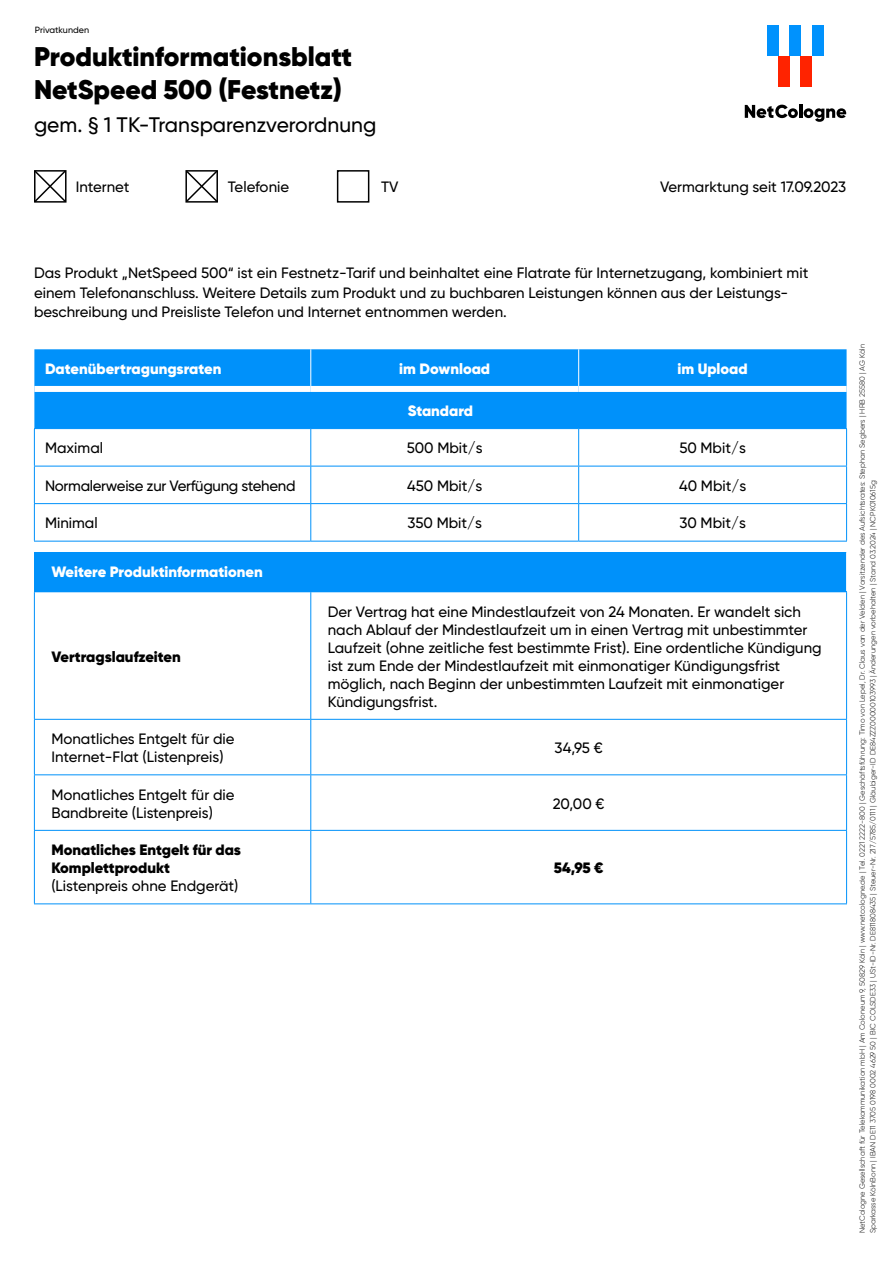
<style>
.page{position:relative;width:893px;height:1263px;background:#fff}
.page>*{position:absolute;margin:0;border:0;box-sizing:border-box;transform-origin:0 0}
.t1{font:900 27px/33px "Gilroy";color:#000}
.t2{font:500 21px "Gilroy";color:#000}
.t3{font:500 15px/18px "Gilroy";color:#000}
.t4{font:900 15px "Gilroy";color:#fff}
.t5{font:900 15px/18px "Gilroy";color:#000}
.t6{font:500 15px "Gilroy";letter-spacing:-.02em;color:#000}
.t7{font:500 9px "Gilroy";color:#000}
.t8{font:300 7.5px/10.5px "Gilroy";color:#000}
</style>
<div class="page">
<div style="left:801px;top:56px;width:11px;height:31px;background:#ff2300"></div>
<div style="left:778px;top:56px;width:12px;height:31px;background:#ff2300"></div>
<div style="left:812px;top:26px;width:11px;height:30px;background:#0092fd"></div>
<div style="left:790px;top:26px;width:11px;height:30px;background:#0092fd"></div>
<div style="left:767px;top:26px;width:11px;height:30px;background:#0092fd"></div>
<svg style="left:745px;top:105px;width:53px;height:13px"></svg>
<hr style="left:799px;top:104px;width:3px;height:14px;background:#000">
<svg style="left:804px;top:108px;width:42px;height:14px"></svg>
<div style="left:337px;top:170px;width:32px;height:33px;border:2px solid #000"></div>
<svg style="left:34px;top:170px;width:33px;height:33px"></svg>
<svg style="left:185px;top:170px;width:33px;height:33px"></svg>
<div style="left:34px;top:349px;width:813px;height:79px;background:#0091fa"></div>
<hr style="left:310px;top:349px;width:1px;height:37px;background:#fff">
<hr style="left:578px;top:349px;width:1px;height:37px;background:#fff">
<div style="left:34px;top:386px;width:277px;height:6px;background:#fff"></div>
<div style="left:311px;top:386px;width:268px;height:6px;background:#fff"></div>
<div style="left:579px;top:386px;width:268px;height:6px;background:#fff"></div>
<hr style="left:34px;top:429px;width:1px;height:37px;background:#0091fa">
<hr style="left:34px;top:428px;width:277px;height:1px;background:#0091fa">
<hr style="left:310px;top:429px;width:1px;height:37px;background:#0091fa">
<hr style="left:311px;top:428px;width:268px;height:1px;background:#0091fa">
<hr style="left:578px;top:429px;width:1px;height:37px;background:#0091fa">
<hr style="left:579px;top:428px;width:268px;height:1px;background:#0091fa">
<hr style="left:846px;top:429px;width:1px;height:37px;background:#0091fa">
<hr style="left:34px;top:466px;width:1px;height:37px;background:#0091fa">
<hr style="left:34px;top:466px;width:277px;height:1px;background:#0091fa">
<hr style="left:310px;top:466px;width:1px;height:37px;background:#0091fa">
<hr style="left:311px;top:466px;width:268px;height:1px;background:#0091fa">
<hr style="left:578px;top:466px;width:1px;height:37px;background:#0091fa">
<hr style="left:579px;top:466px;width:268px;height:1px;background:#0091fa">
<hr style="left:846px;top:466px;width:1px;height:37px;background:#0091fa">
<hr style="left:34px;top:504px;width:1px;height:37px;background:#0091fa">
<hr style="left:34px;top:503px;width:277px;height:1px;background:#0091fa">
<hr style="left:34px;top:541px;width:277px;height:1px;background:#0091fa">
<hr style="left:310px;top:504px;width:1px;height:37px;background:#0091fa">
<hr style="left:311px;top:503px;width:268px;height:1px;background:#0091fa">
<hr style="left:311px;top:541px;width:268px;height:1px;background:#0091fa">
<hr style="left:578px;top:504px;width:1px;height:37px;background:#0091fa">
<hr style="left:579px;top:503px;width:268px;height:1px;background:#0091fa">
<hr style="left:846px;top:504px;width:1px;height:37px;background:#0091fa">
<hr style="left:579px;top:541px;width:268px;height:1px;background:#0091fa">
<div style="left:34px;top:552px;width:813px;height:40px;background:#0091fa"></div>
<hr style="left:846px;top:552px;width:1px;height:39px;background:#fff">
<hr style="left:34px;top:592px;width:1px;height:127px;background:#0091fa">
<hr style="left:310px;top:592px;width:1px;height:127px;background:#0091fa">
<hr style="left:846px;top:592px;width:1px;height:127px;background:#0091fa">
<hr style="left:34px;top:720px;width:1px;height:54px;background:#0091fa">
<hr style="left:34px;top:719px;width:277px;height:1px;background:#0091fa">
<hr style="left:310px;top:720px;width:1px;height:54px;background:#0091fa">
<hr style="left:311px;top:719px;width:536px;height:1px;background:#0091fa">
<hr style="left:846px;top:720px;width:1px;height:54px;background:#0091fa">
<hr style="left:34px;top:775px;width:1px;height:55px;background:#0091fa">
<hr style="left:34px;top:774px;width:277px;height:1px;background:#0091fa">
<hr style="left:310px;top:775px;width:1px;height:55px;background:#0091fa">
<hr style="left:311px;top:774px;width:536px;height:1px;background:#0091fa">
<hr style="left:846px;top:775px;width:1px;height:55px;background:#0091fa">
<hr style="left:34px;top:831px;width:1px;height:72px;background:#0091fa">
<hr style="left:34px;top:830px;width:277px;height:1px;background:#0091fa">
<hr style="left:34px;top:903px;width:277px;height:1px;background:#0091fa">
<hr style="left:310px;top:831px;width:1px;height:72px;background:#0091fa">
<hr style="left:311px;top:830px;width:536px;height:1px;background:#0091fa">
<hr style="left:846px;top:831px;width:1px;height:72px;background:#0091fa">
<hr style="left:311px;top:903px;width:536px;height:1px;background:#0091fa">
<p class="t7" style="left:35px;top:24px;width:56px">Privatkunden</p>
<h1 class="t1" style="left:34px;top:40px;width:320px">Produktinformationsblatt<br>NetSpeed 500 (Festnetz)</h1>
<h2 class="t2" style="left:34px;top:111px;width:344px">gem. § 1 TK-Transparenzverordnung</h2>
<p class="t3" style="left:76px;top:178px;width:55px">Internet</p>
<p class="t3" style="left:228px;top:178px;width:63px">Telefonie</p>
<p class="t3" style="left:381px;top:178px;width:19px">TV</p>
<p class="t3" style="left:660px;top:178px;width:188px">Vermarktung seit 17.09.2023</p>
<p class="t3" style="left:34px;top:263px;width:776px;line-height:19.5px">Das Produkt „NetSpeed 500“ ist ein Festnetz-Tarif und beinhaltet eine Flatrate für Internetzugang, kombiniert mit einem Telefonanschluss. Weitere Details zum Produkt und zu buchbaren Leistungen können aus der Leistungs&shy;beschreibung und Preisliste Telefon und Internet entnommen werden.</p>
<p class="t4" style="left:45px;top:359px;width:178px">Datenübertragungsraten</p>
<p class="t4" style="left:399px;top:359px;width:92px">im Download</p>
<p class="t4" style="left:677px;top:359px;width:72px">im Upload</p>
<p class="t4" style="left:408px;top:401px;width:67px">Standard</p>
<p class="t3" style="left:45px;top:439px;width:60px">Maximal</p>
<p class="t3" style="left:407px;top:439px;width:77px">500 Mbit/s</p>
<p class="t3" style="left:679px;top:439px;width:68px">50 Mbit/s</p>
<p class="t6" style="left:45px;top:476px;width:252px">Normalerweise zur Verfügung stehend</p>
<p class="t3" style="left:407px;top:476px;width:77px">450 Mbit/s</p>
<p class="t3" style="left:679px;top:476px;width:69px">40 Mbit/s</p>
<p class="t3" style="left:45px;top:514px;width:54px">Minimal</p>
<p class="t3" style="left:407px;top:514px;width:76px">350 Mbit/s</p>
<p class="t3" style="left:679px;top:514px;width:68px">30 Mbit/s</p>
<p class="t4" style="left:51px;top:562px;width:213px">Weitere Produktinformationen</p>
<p class="t5" style="left:51px;top:647px;width:131px">Vertragslaufzeiten</p>
<p class="t3" style="left:328px;top:602px;width:495px">Der Vertrag hat eine Mindestlaufzeit von 24 Monaten. Er wandelt sich nach Ablauf der Mindestlaufzeit um in einen Vertrag mit unbestimmter Laufzeit (ohne zeitliche fest bestimmte Frist). Eine ordentliche Kündigung ist zum Ende der Mindestlaufzeit mit einmonatiger Kündigungsfrist möglich, nach Beginn der unbestimmten Laufzeit mit einmonatiger Kündigungsfrist.</p>
<p class="t3" style="left:51px;top:730px;width:185px">Monatliches Entgelt für die<br>Internet-Flat (Listenpreis)</p>
<p class="t3" style="left:554px;top:739px;width:50px">34,95 €</p>
<p class="t3" style="left:51px;top:785px;width:185px">Monatliches Entgelt für die<br>Bandbreite (Listenpreis)</p>
<p class="t3" style="left:553px;top:794px;width:53px">20,00 €</p>
<p class="t5" style="left:51px;top:841px;width:191px">Monatliches Entgelt für das<br>Komplettprodukt</p>
<p class="t3" style="left:51px;top:877px;width:188px">(Listenpreis ohne Endgerät)</p>
<p class="t5" style="left:554px;top:859px;width:51px">54,95 €</p>
<p class="t8" style="left:857px;top:1233px;width:891px;rotate:-90deg">NetCologne Gesellschaft für Telekommunikation mbH | Am Coloneum 9, 50829 Köln | www.netcologne.de | Tel. 0221 2222-800 | Geschäftsführung: Timo von Lepel, Dr. Claus van der Velden | Vorsitzender des Aufsichtsrates: Stephan Segbers | HRB 25580 | AG Köln<br>Sparkasse KölnBonn | IBAN DE11 3705 0198 0002 4629 50 | BIC COLSDE33 | USt-ID-Nr. DE811808435 | Steuer-Nr. 217/5785/0111 | Gläubiger-ID DE84ZZZ00000103993 | Änderungen vorbehalten | Stand 03.2024 | NCPK010615g</p>
</div>
